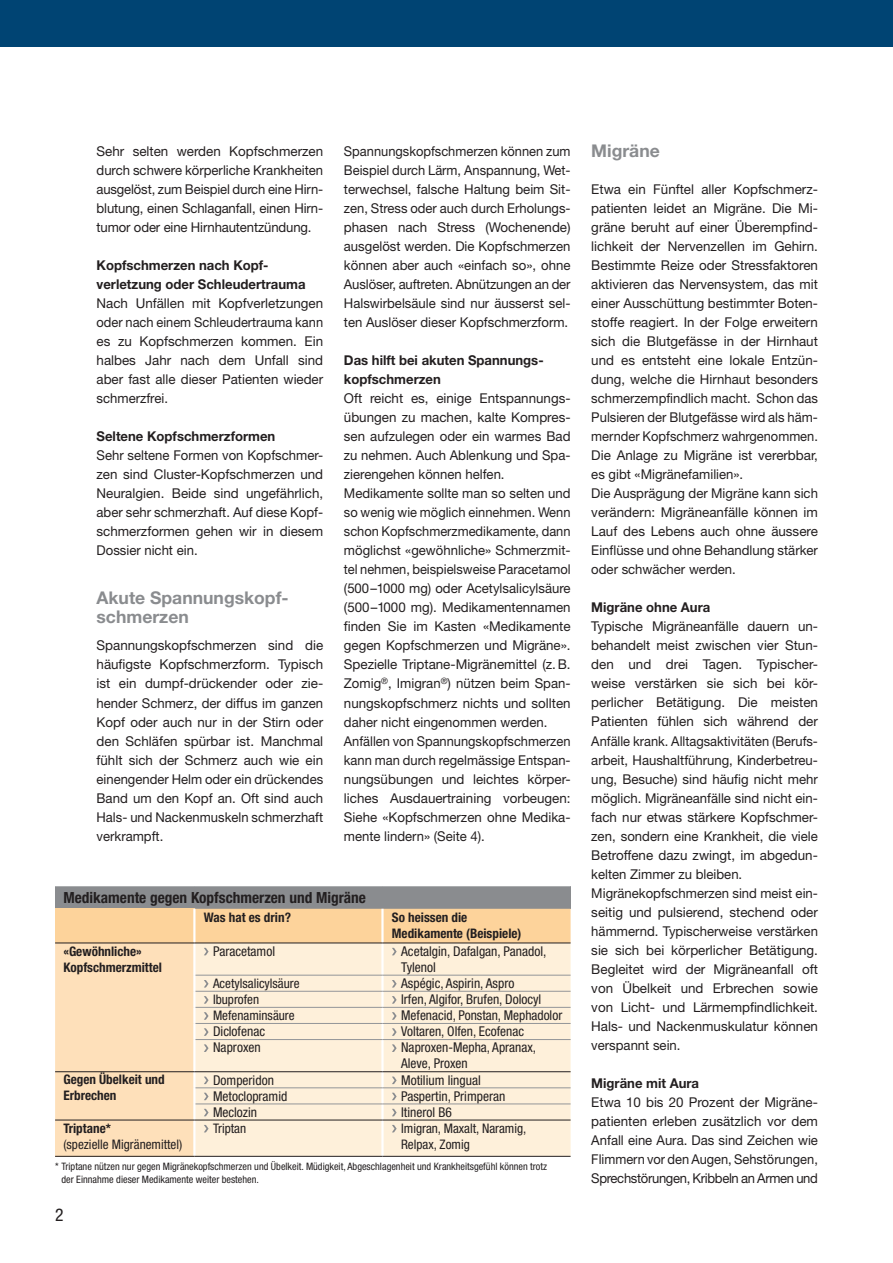
<style>
.page{position:relative;width:893px;height:1263px;background:#fff}
.page>*{position:absolute;margin:0;border:0;box-sizing:border-box;transform-origin:0 0}
.t1{font:700 17.55px/19px "Helvetica Neue LT Std";color:#8a8c8f}
.t2{font:condensed 17.55px "Helvetica Neue LT Std";color:#231f20}
.t3{font:700 condensed 15.3px "Helvetica Neue LT Std";color:#231f20}
.t4{font:13.5px/19px "Helvetica Neue LT Std";color:#231f20;text-align:justify}
.t5{font:13.5px/19px "Helvetica Neue LT Std";color:#231f20;text-align:justify;scale:.95 1}
.t6{font:condensed 13.5px/16px "Helvetica Neue LT Std";color:#231f20}
.t7{font:700 13.5px/19px "Helvetica Neue LT Std";color:#231f20}
.t8{font:700 condensed 13.2px/16px "Helvetica Neue LT Std";color:#231f20}
.t9{font:condensed 13.2px/16px "Helvetica Neue LT Std";color:#231f20}
.t10{font:condensed 10.2px/13.2px "Helvetica Neue LT Std";color:#231f20}
</style>
<div class="page">
<div style="left:55px;top:886px;width:516px;height:23px;background:#8a8c8f"></div>
<div style="left:195px;top:1132px;width:376px;height:24px;background:#fef0da"></div>
<div style="left:55px;top:1120px;width:139px;height:36px;background:#fee0ba"></div>
<hr style="left:193px;top:1120px;width:2px;height:36px;background:#fff">
<hr style="left:381px;top:1120px;width:3px;height:36px;background:#fff">
<hr style="left:55px;top:1156px;width:139px;height:1px;background:#231f20">
<hr style="left:194px;top:1156px;width:188px;height:1px;background:#231f20">
<hr style="left:382px;top:1156px;width:189px;height:1px;background:#231f20">
<svg style="left:55px;top:909px;width:516px;height:223px;background:#f8e3c5"></svg>
<div style="left:0;top:0;width:893px;height:47px;background:#004473"></div>
<p class="t4" style="left:97px;top:142px;width:228px">Sehr selten werden Kopfschmerzen durch schwere körperliche Krankheiten ausgelöst, zum Beispiel durch eine Hirn&shy;blutung, einen Schlaganfall, einen Hirn&shy;tumor oder eine Hirnhautentzündung.</p>
<p class="t7" style="left:97px;top:255px;width:210px">Kopfschmerzen nach Kopf&shy;verletzung oder Schleudertrauma</p>
<p class="t4" style="left:97px;top:294px;width:228px">Nach Unfällen mit Kopfverletzungen oder nach einem Schleudertrauma kann es zu Kopfschmerzen kommen. Ein halbes Jahr nach dem Unfall sind aber fast alle dieser Patienten wieder schmerzfrei.</p>
<p class="t7" style="left:97px;top:427px;width:180px">Seltene Kopfschmerzformen</p>
<p class="t4" style="left:97px;top:446px;width:228px">Sehr seltene Formen von Kopfschmer&shy;zen sind Cluster-Kopfschmerzen und Neuralgien. Beide sind ungefährlich, aber sehr schmerzhaft. Auf diese Kopf&shy;schmerzformen gehen wir in diesem Dossier nicht ein.</p>
<p class="t1" style="left:97px;top:587px;width:194px">Akute Spannungskopf&shy;schmerzen</p>
<p class="t4" style="left:97px;top:636px;width:228px">Spannungskopfschmerzen sind die häufigste Kopfschmerzform. Typisch ist ein dumpf-drückender oder zie&shy;hender Schmerz, der diffus im ganzen Kopf oder auch nur in der Stirn oder den Schläfen spürbar ist. Manchmal fühlt sich der Schmerz auch wie ein einengender Helm oder ein drückendes Band um den Kopf an. Oft sind auch Hals- und Nackenmuskeln schmerzhaft verkrampft.</p>
<p class="t5" style="left:344px;top:142px;width:240px">Spannungskopfschmerzen können zum Beispiel durch Lärm, Anspannung, Wet&shy;terwechsel, falsche Haltung beim Sit&shy;zen, Stress oder auch durch Erholungs&shy;phasen nach Stress (Wochenende) ausgelöst werden. Die Kopfschmerzen können aber auch «einfach so», ohne Auslöser, auftreten. Abnützungen an der Halswirbelsäule sind nur äusserst sel&shy;ten Auslöser dieser Kopfschmerzform.</p>
<p class="t7" style="left:344px;top:351px;width:201px">Das hilft bei akuten Spannungs&shy;kopfschmerzen</p>
<p class="t4" style="left:344px;top:389px;width:228px;text-align:left">Oft reicht es, einige Entspannungs&shy;übungen zu machen, kalte Kompres&shy;sen aufzulegen oder ein warmes Bad zu nehmen. Auch Ablenkung und Spa&shy;zierengehen können helfen.<br>Medikamente sollte man so selten und so wenig wie möglich einnehmen. Wenn schon Kopfschmerzmedikamente, dann möglichst «gewöhnliche» Schmerzmit&shy;tel nehmen, beispielsweise Paracetamol (500–1000 mg) oder Acetylsalicylsäure (500–1000 mg). Medikamentennamen finden Sie im Kasten «Medikamente gegen Kopfschmerzen und Migräne».<br>Spezielle Triptane-Migränemittel (z.B.<br>Zomig<sup>®</sup>, Imigran<sup>®</sup>) nützen beim Span&shy;nungskopfschmerz nichts und sollten daher nicht eingenommen werden.<br>Anfällen von Spannungskopfschmerzen kann man durch regelmässige Entspan&shy;nungsübungen und leichtes körper&shy;liches Ausdauertraining vorbeugen:<br>Siehe «Kopfschmerzen ohne Medika&shy;mente lindern» (Seite 4).</p>
<p class="t3" style="left:63px;top:888px;width:304px">Medikamente gegen Kopfschmerzen und Migräne</p>
<p class="t8" style="left:204px;top:909px;width:89px">Was hat es drin?</p>
<p class="t8" style="left:392px;top:909px;width:131px">So heissen die<br>Medikamente (Beispiele)</p>
<p class="t8" style="left:63px;top:943px;width:100px">«Gewöhnliche»<br>Kopfschmerzmittel</p>
<p class="t6" style="left:213px;top:943px;width:64px">Paracetamol</p>
<p class="t6" style="left:401px;top:943px;width:147px">Acetalgin, Dafalgan, Panadol,<br>Tylenol</p>
<p class="t9" style="left:213px;top:975px;width:88px">Acetylsalicylsäure</p>
<p class="t6" style="left:401px;top:975px;width:115px">Aspégic, Aspirin, Aspro</p>
<p class="t9" style="left:213px;top:991px;width:48px">Ibuprofen</p>
<p class="t6" style="left:401px;top:991px;width:142px">Irfen, Algifor, Brufen, Dolocyl</p>
<p class="t9" style="left:213px;top:1007px;width:83px">Mefenaminsäure</p>
<p class="t6" style="left:401px;top:1007px;width:163px">Mefenacid, Ponstan, Mephadolor</p>
<p class="t6" style="left:213px;top:1023px;width:54px">Diclofenac</p>
<p class="t6" style="left:401px;top:1023px;width:124px">Voltaren, Olfen, Ecofenac</p>
<p class="t6" style="left:213px;top:1039px;width:49px">Naproxen</p>
<p class="t6" style="left:401px;top:1039px;width:136px">Naproxen-Mepha, Apranax,<br>Aleve, Proxen</p>
<p class="t8" style="left:63px;top:1071px;width:103px">Gegen Übelkeit und<br>Erbrechen</p>
<p class="t6" style="left:213px;top:1072px;width:62px">Domperidon</p>
<p class="t6" style="left:401px;top:1072px;width:81px">Motilium lingual</p>
<p class="t6" style="left:213px;top:1088px;width:76px">Metoclopramid</p>
<p class="t6" style="left:401px;top:1088px;width:106px">Paspertin, Primperan</p>
<p class="t6" style="left:213px;top:1104px;width:46px">Meclozin</p>
<p class="t6" style="left:401px;top:1104px;width:52px">Itinerol B6</p>
<p class="t8" style="left:63px;top:1120px;width:49px">Triptane*</p>
<p class="t9" style="left:63px;top:1136px;width:120px">(spezielle Migränemittel)</p>
<p class="t9" style="left:213px;top:1120px;width:35px">Triptan</p>
<p class="t9" style="left:401px;top:1120px;width:127px">Imigran, Maxalt, Naramig,<br>Relpax, Zomig</p>
<p class="t10" style="left:62px;top:1159px;width:487px;text-indent:-6px">* Triptane nützen nur gegen Migränekopfschmerzen und Übelkeit. Müdigkeit, Abgeschlagenheit und Krankheitsgefühl können trotz der Einnahme dieser Medikamente weiter bestehen.</p>
<p class="t2" style="left:55px;top:1204px;width:10px">2</p>
<p class="t1" style="left:591px;top:141px;width:70px">Migräne</p>
<p class="t4" style="left:591px;top:180px;width:228px;text-align:left">Etwa ein Fünftel aller Kopfschmerz&shy;patienten leidet an Migräne. Die Mi&shy;gräne beruht auf einer Überempfind&shy;lichkeit der Nervenzellen im Gehirn.<br>Bestimmte Reize oder Stressfaktoren aktivieren das Nervensystem, das mit einer Ausschüttung bestimmter Boten&shy;stoffe reagiert. In der Folge erweitern sich die Blutgefässe in der Hirnhaut und es entsteht eine lokale Entzün&shy;dung, welche die Hirnhaut besonders schmerzempfindlich macht. Schon das Pulsieren der Blutgefässe wird als häm&shy;mernder Kopfschmerz wahrgenommen.<br>Die Anlage zu Migräne ist vererbbar, es gibt «Migränefamilien».<br>Die Ausprägung der Migräne kann sich verändern: Migräneanfälle können im Lauf des Lebens auch ohne äussere Einflüsse und ohne Behandlung stärker oder schwächer werden.</p>
<p class="t7" style="left:591px;top:598px;width:121px">Migräne ohne Aura</p>
<p class="t4" style="left:591px;top:617px;width:228px;text-align:left">Typische Migräneanfälle dauern un&shy;behandelt meist zwischen vier Stun&shy;den und drei Tagen. Typischer&shy;weise verstärken sie sich bei kör&shy;perlicher Betätigung. Die meisten Patienten fühlen sich während der Anfälle krank. Alltagsaktivitäten (Berufs&shy;arbeit, Haushaltführung, Kinderbetreu&shy;ung, Besuche) sind häufig nicht mehr möglich. Migräneanfälle sind nicht ein&shy;fach nur etwas stärkere Kopfschmer&shy;zen, sondern eine Krankheit, die viele Betroffene dazu zwingt, im abgedun&shy;kelten Zimmer zu bleiben.<br>Migränekopfschmerzen sind meist ein&shy;seitig und pulsierend, stechend oder hämmernd. Typischerweise verstärken sie sich bei körperlicher Betätigung.<br>Begleitet wird der Migräneanfall oft von Übelkeit und Erbrechen sowie von Licht- und Lärmempfindlichkeit.<br>Hals- und Nackenmuskulatur können verspannt sein.</p>
<p class="t7" style="left:591px;top:1073px;width:109px">Migräne mit Aura</p>
<p class="t4" style="left:591px;top:1092px;width:228px">Etwa 10 bis 20 Prozent der Migräne&shy;patienten erleben zusätzlich vor dem Anfall eine Aura. Das sind Zeichen wie Flimmern vor den Augen, Sehstörungen, Sprechstörungen, Kribbeln an Armen und</p>
</div>
